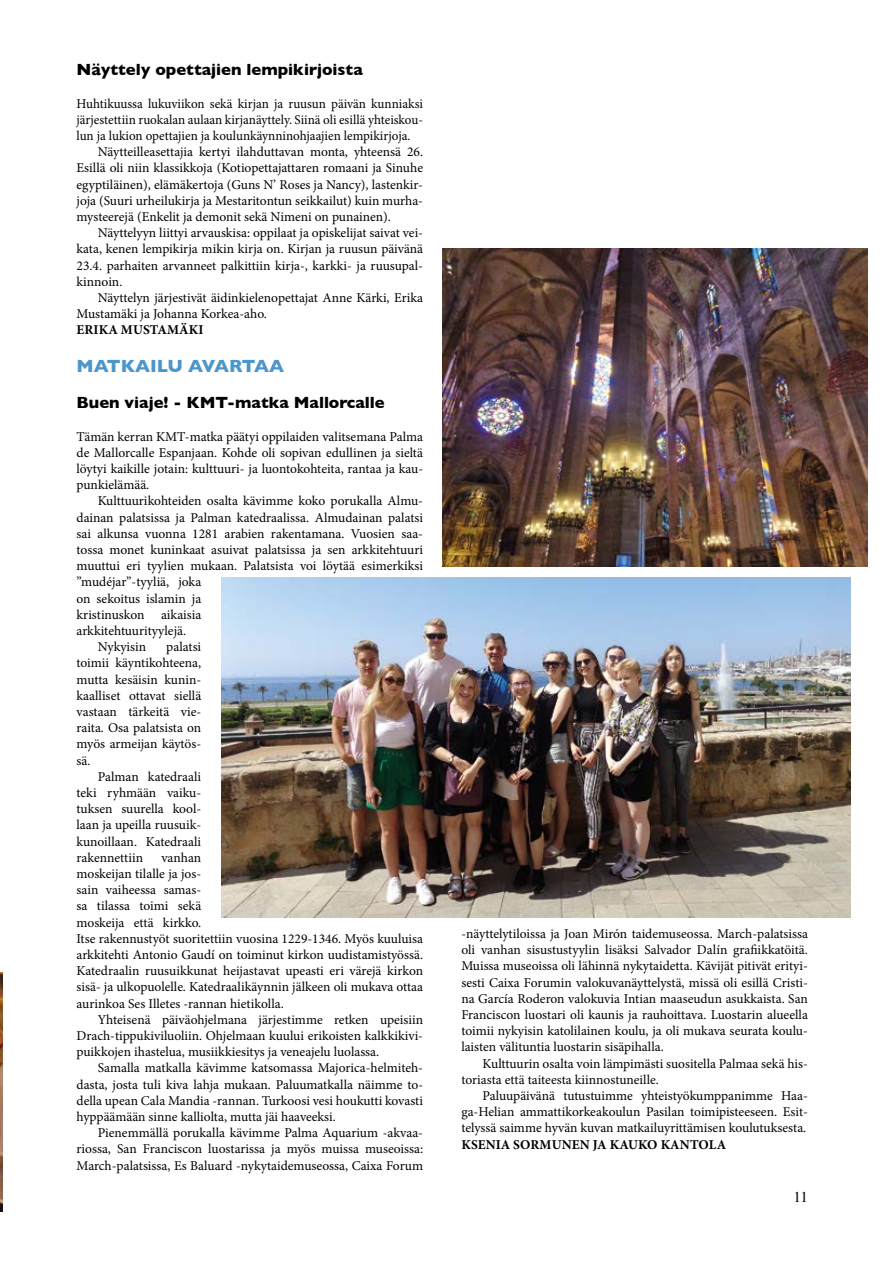
<style>
.page{position:relative;width:893px;height:1263px;background:#fff}
.page>*{position:absolute;margin:0;border:0;box-sizing:border-box;transform-origin:0 0}
.t1{font:700 18px "Gill Sans";color:#4c96cb}
.t2{font:700 16.5px "Gill Sans";color:#000}
.t3{font:15px "Times";color:#000}
.t4{font:13.5px/16.2px "Minion Pro";color:#000;text-align:justify}
.t5{font:700 13.5px "Minion Pro";letter-spacing:.01em;color:#000}
</style>
<div class="page">
<img style="left:0;top:973px;width:2px;height:239px">
<img style="left:442px;top:248px;width:425px;height:319px">
<img style="left:221px;top:577px;width:629px;height:340px">
<p class="t2" style="left:77px;top:56px;width:288px">Näyttely opettajien lempikirjoista</p>
<p class="t4" style="left:77px;top:95px;width:348px">Huhtikuussa lukuviikon sekä kirjan ja ruusun päivän kunniaksi</p>
<p class="t4" style="left:77px;top:111px;width:348px">järjestettiin ruokalan aulaan kirjanäyttely. Siinä oli esillä yhteiskou-</p>
<p class="t4" style="left:77px;top:128px;width:335px">lun ja lukion opettajien ja koulunkäynninohjaajien lempikirjoja.</p>
<p class="t4" style="left:98px;top:144px;width:327px">Näytteilleasettajia kertyi ilahduttavan monta, yhteensä 26.</p>
<p class="t4" style="left:77px;top:160px;width:348px">Esillä oli niin klassikkoja (Kotiopettajattaren romaani ja Sinuhe</p>
<p class="t4" style="left:77px;top:176px;width:348px">egyptiläinen), elämäkertoja (Guns N’ Roses ja Nancy), lastenkir-</p>
<p class="t4" style="left:77px;top:192px;width:348px">joja (Suuri urheilukirja ja Mestaritontun seikkailut) kuin murha-</p>
<p class="t4" style="left:77px;top:209px;width:316px">mysteerejä (Enkelit ja demonit sekä Nimeni on punainen).</p>
<p class="t4" style="left:98px;top:225px;width:327px">Näyttelyyn liittyi arvauskisa: oppilaat ja opiskelijat saivat vei-</p>
<p class="t4" style="left:77px;top:241px;width:348px">kata, kenen lempikirja mikin kirja on. Kirjan ja ruusun päivänä</p>
<p class="t4" style="left:77px;top:257px;width:348px">23.4. parhaiten arvanneet palkittiin kirja-, karkki- ja ruusupal-</p>
<p class="t4" style="left:77px;top:273px;width:47px">kinnoin.</p>
<p class="t4" style="left:98px;top:290px;width:327px">Näyttelyn järjestivät äidinkielenopettajat Anne Kärki, Erika</p>
<p class="t4" style="left:77px;top:306px;width:192px">Mustamäki ja Johanna Korkea-aho.</p>
<p class="t5" style="left:77px;top:320px;width:129px">ERIKA MUSTAMÄKI</p>
<h1 class="t1" style="left:77px;top:352px;width:209px">MATKAILU AVARTAA</h1>
<p class="t2" style="left:77px;top:389px;width:310px">Buen viaje! - KMT-matka Mallorcalle</p>
<p class="t4" style="left:77px;top:428px;width:348px">Tämän kerran KMT-matka päätyi oppilaiden valitsemana Palma de Mallorcalle Espanjaan. Kohde oli sopivan edullinen ja sieltä löytyi kaikille jotain: kulttuuri- ja luontokohteita, rantaa ja kau&shy;punkielämää.</p>
<p class="t4" style="left:98px;top:493px;width:327px">Kulttuurikohteiden osalta kävimme koko porukalla Almu-</p>
<p class="t4" style="left:77px;top:509px;width:348px">dainan palatsissa ja Palman katedraalissa. Almudainan palatsi</p>
<p class="t4" style="left:77px;top:525px;width:348px">sai alkunsa vuonna 1281 arabien rakentamana. Vuosien saa-</p>
<p class="t4" style="left:77px;top:542px;width:348px">tossa monet kuninkaat asuivat palatsissa ja sen arkkitehtuuri</p>
<p class="t4" style="left:77px;top:558px;width:348px">muuttui eri tyylien mukaan. Palatsista voi löytää esimerkiksi</p>
<p class="t4" style="left:77px;top:574px;width:126px">”mudéjar”-tyyliä, joka</p>
<p class="t4" style="left:77px;top:590px;width:126px">on sekoitus islamin ja</p>
<p class="t4" style="left:77px;top:606px;width:126px">kristinuskon aikaisia</p>
<p class="t4" style="left:77px;top:623px;width:111px">arkkitehtuurityylejä.</p>
<p class="t4" style="left:98px;top:639px;width:50px">Nykyisin</p>
<p class="t4" style="left:77px;top:639px;width:126px;text-indent:90px">palatsi toimii käyntikohteena, mutta kesäisin kunin&shy;kaalliset ottavat siellä vastaan tärkeitä vie&shy;raita. Osa palatsista on myös armeijan käytös&shy;sä.</p>
<p class="t4" style="left:77px;top:768px;width:126px;text-indent:21px">Palman katedraali teki ryhmään vaiku&shy;tuksen suurella kool&shy;laan ja upeilla ruusuik&shy;kunoillaan. Katedraali rakennettiin</p>
<p class="t4" style="left:77px;top:849px;width:348px;text-align:left;text-indent:85px">vanhan<br>moskeijan tilalle ja jos-<br>sain vaiheessa samas-<br>sa tilassa toimi sekä<br>moskeija että kirkko.<br>Itse rakennustyöt suoritettiin vuosina 1229-1346. Myös kuuluisa arkkitehti Antonio Gaudí on toiminut kirkon uudistamistyössä.<br>Katedraalin ruusuikkunat heijastavat upeasti eri värejä kirkon sisä- ja ulkopuolelle. Katedraalikäynnin jälkeen oli mukava ottaa aurinkoa Ses Illetes -rannan hietikolla.</p>
<p class="t4" style="left:77px;top:1011px;width:348px;text-indent:21px">Yhteisenä päiväohjelmana järjestimme retken upeisiin Drach-tippukiviluoliin. Ohjelmaan kuului erikoisten kalkkikivi&shy;puikkojen ihastelua, musiikkiesitys ja veneajelu luolassa.</p>
<p class="t4" style="left:77px;top:1060px;width:348px;text-indent:21px">Samalla matkalla kävimme katsomassa Majorica-helmiteh&shy;dasta, josta tuli kiva lahja mukaan. Paluumatkalla näimme to&shy;della upean Cala Mandia -rannan. Turkoosi vesi houkutti kovasti hyppäämään sinne kalliolta, mutta jäi haaveeksi.</p>
<p class="t4" style="left:77px;top:1125px;width:348px;text-indent:21px">Pienemmällä porukalla kävimme Palma Aquarium -akvaa&shy;riossa, San Franciscon luostarissa ja myös muissa museoissa:<br>March-palatsissa, Es Baluard -nykytaidemuseossa, Caixa Forum</p>
<p class="t4" style="left:461px;top:925px;width:348px">-näyttelytiloissa ja Joan Mirón taidemuseossa. March-palatsissa oli vanhan sisustustyylin lisäksi Salvador Dalín grafiikkatöitä.<br>Muissa museoissa oli lähinnä nykytaidetta. Kävijät pitivät erityi&shy;sesti Caixa Forumin valokuvanäyttelystä, missä oli esillä Cristi&shy;na García Roderon valokuvia Intian maaseudun asukkaista. San Franciscon luostari oli kaunis ja rauhoittava. Luostarin alueella toimii nykyisin katolilainen koulu, ja oli mukava seurata koulu&shy;laisten välituntia luostarin sisäpihalla.</p>
<p class="t4" style="left:461px;top:1055px;width:348px;text-indent:21px">Kulttuurin osalta voin lämpimästi suositella Palmaa sekä his&shy;toriasta että taiteesta kiinnostuneille.</p>
<p class="t4" style="left:461px;top:1087px;width:348px;text-indent:21px">Paluupäivänä tutustuimme yhteistyökumppanimme Haa&shy;ga-Helian ammattikorkeakoulun Pasilan toimipisteeseen. Esit&shy;telyssä saimme hyvän kuvan matkailuyrittämisen koulutuksesta.</p>
<p class="t5" style="left:461px;top:1135px;width:266px">KSENIA SORMUNEN JA KAUKO KANTOLA</p>
<p class="t3" style="left:793px;top:1183px;width:16px">11</p>
</div>
